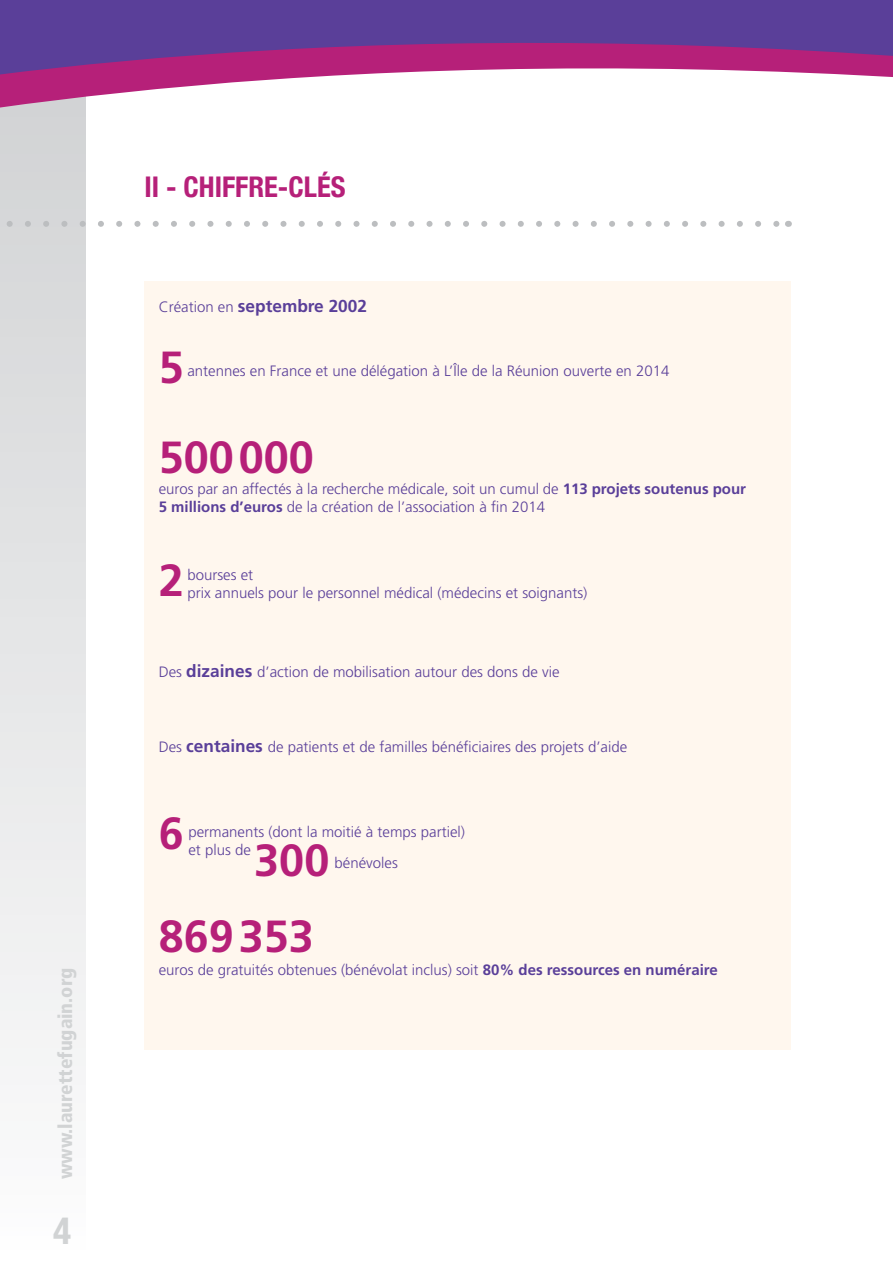
<style>
.page{position:relative;width:893px;height:1263px;background:#fff}
.page>*{position:absolute;margin:0;border:0;box-sizing:border-box;transform-origin:0 0}
.t1{font:700 45px "Frutiger";color:#b62079}
.t2{font:700 condensed 37.5px "Helvetica Neue";color:#d1d3d4}
.t3{font:700 condensed 28.5px "Helvetica Neue";color:#b62079}
.t4{font:900 condensed 19.5px "Frutiger";color:#d1d3d4}
.t5{font:700 17.25px "Frutiger";color:#5a3f99}
.t6{font:300 15px/18px "Frutiger";color:#5a3f99}
.s1{font-weight:300;font-size:15px}
.s2{font-weight:700}
.s3{font-weight:700;font-size:17.25px}
</style>
<div class="page">
<div style="left:0;top:94px;width:85px;height:1169px;background:linear-gradient(to bottom,#d1d3d4,#fcfcfd)"></div>
<svg style="left:0;top:221px;width:779px;height:6px"></svg>
<div style="left:0;top:137px;width:86px;height:25px;background:#d3d5d6"></div>
<svg style="left:0;top:0;width:893px;height:137px"></svg>
<div style="left:145px;top:281px;width:646px;height:769px;background:#fff7ee"></div>
<h3 class="t4" style="left:54px;top:1179px;width:213px;rotate:-90deg">www.laurettefugain.org</h3>
<h2 class="t2" style="left:53px;top:1199px;width:19px">4</h2>
<h3 class="t3" style="left:145px;top:164px;width:201px">II - CHIFFRE-clés</h3>
<p class="t5" style="left:159px;top:296px;width:210px"><span class="s1">Création en</span> septembre 2002</p>
<h1 class="t1" style="left:159px;top:341px;width:27px">5</h1>
<p class="t6" style="left:187px;top:361px;width:483px">antennes en France et une délégation à L’Île de la Réunion ouverte en 2014</p>
<h1 class="t1" style="left:159px;top:431px;width:157px">500 000</h1>
<p class="t6" style="left:159px;top:479px;width:589px">euros par an affectés à la recherche médicale, soit un cumul de <span class="s2">113 projets soutenus pour<br>5 millions d’euros</span> de la création de l’association à fin 2014</p>
<h1 class="t1" style="left:159px;top:554px;width:27px">2</h1>
<p class="t6" style="left:187px;top:566px;width:402px">bourses et<br>prix annuels pour le personnel médical (médecins et soignants)</p>
<p class="t6" style="left:159px;top:662px;width:403px">Des <span class="s3">dizaines</span> d’action de mobilisation autour des dons de vie</p>
<p class="t6" style="left:159px;top:738px;width:470px">Des <span class="s3">centaines</span> de patients et de familles bénéficiaires des projets d’aide</p>
<h1 class="t1" style="left:159px;top:807px;width:27px">6</h1>
<p class="t6" style="left:188px;top:823px;width:278px">permanents (dont la moitié à temps partiel) et plus de</p>
<p class="t6" style="left:335px;top:853px;width:65px">bénévoles</p>
<h1 class="t1" style="left:254px;top:834px;width:77px">300</h1>
<h1 class="t1" style="left:159px;top:910px;width:157px">869 353</h1>
<p class="t6" style="left:159px;top:961px;width:561px">euros de gratuités obtenues (bénévolat inclus) soit <span class="s2">80% des ressources en numéraire</span></p>
</div>
